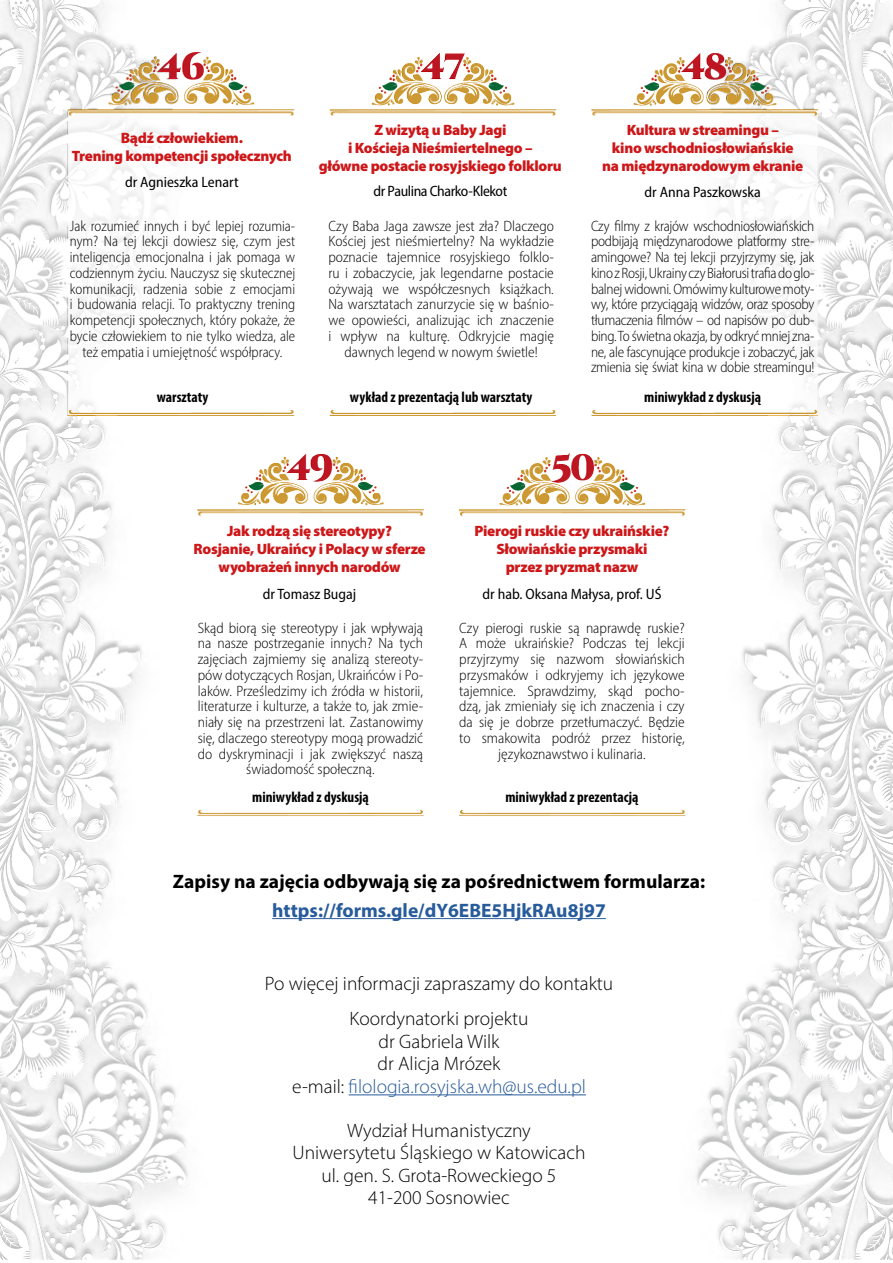
<style>
.page{position:relative;width:893px;height:1263px;background:#fff}
.page>*{position:absolute;margin:0;border:0;box-sizing:border-box;transform-origin:0 0}
.t1{font:300 19.5px/22.5px "Myriad Pro";color:#000;text-align:center}
.t2{font:700 19.5px "Myriad Pro";color:#000}
.t3{font:700 19.5px "Myriad Pro";color:#275b9b}
.t4{font:300 semi-condensed 15px/15.8px "Myriad Pro";color:#000;text-align:center}
.t5{font:900 15px/18px "Myriad Pro";letter-spacing:-.02em;color:#cd1719;text-align:center}
.t6{font:300 semi-condensed 15px/15.8px "Myriad Pro";color:#000;text-align:center;scale:.96 1}
.t7{font:700 condensed 15px "Myriad Pro";color:#000}
.t8{font:semi-condensed 15px "Myriad Pro";color:#000}
.t9{font:semi-condensed 15px "Myriad Pro";letter-spacing:-.03em;color:#000}
.s1{color:#275b9b}
</style>
<div class="page">
<img style="left:0;top:0;width:893px;height:1260px">
<hr style="left:272px;top:918px;width:334px;height:1px;background:#275b9b">
<hr style="left:349px;top:1094px;width:237px;height:1px;background:#275b9b">
<p class="t5" style="left:72px;top:128px;width:221px">Bądź człowiekiem.<br>Trening kompetencji społecznych</p>
<p class="t8" style="left:125px;top:173px;width:115px">dr Agnieszka Lenart</p>
<p class="t5" style="left:319px;top:121px;width:244px">Z wizytą u Baby Jagi<br>i Kościeja Nieśmiertelnego –<br>główne postacie rosyjskiego folkloru</p>
<p class="t9" style="left:373px;top:182px;width:135px">dr Paulina Charko-Klekot</p>
<p class="t6" style="left:70px;top:218px;width:236px">Jak rozumieć innych i być lepiej rozumia&shy;nym? Na tej lekcji dowiesz się, czym jest inteligencja emocjonalna i jak pomaga w codziennym życiu. Nauczysz się skutecznej komunikacji, radzenia sobie z emocjami i budowania relacji. To praktyczny trening kompetencji społecznych, który pokaże, że bycie człowiekiem to nie tylko wiedza, ale też empatia i umiejętność współpracy.</p>
<p class="t4" style="left:329px;top:218px;width:227px">Czy Baba Jaga zawsze jest zła? Dlaczego Kościej jest nieśmiertelny? Na wykładzie poznacie tajemnice rosyjskiego folklo&shy;ru i zobaczycie, jak legendarne postacie ożywają we współczesnych książkach.<br>Na warsztatach zanurzycie się w baśnio&shy;we opowieści, analizując ich znaczenie i wpływ na kulturę. Odkryjcie magię dawnych legend w nowym świetle!</p>
<p class="t5" style="left:602px;top:120px;width:203px">Kultura w streamingu –<br>kino wschodniosłowiańskie na międzynarodowym ekranie</p>
<p class="t8" style="left:644px;top:183px;width:118px">dr Anna Paszkowska</p>
<p class="t4" style="left:591px;top:218px;width:225px;text-align:justify">Czy filmy z krajów wschodniosłowiańskich podbijają międzynarodowe platformy stre&shy;amingowe? Na tej lekcji przyjrzymy się, jak kino z Rosji, Ukrainy czy Białorusi trafia do glo&shy;balnej widowni. Omówimy kulturowe moty&shy;wy, które przyciągają widzów, oraz sposoby tłumaczenia filmów – od napisów po dub&shy;bing. To świetna okazja, by odkryć mniej zna&shy;ne, ale fascynujące produkcje i zobaczyć, jak zmienia się świat kina w dobie streamingu!</p>
<p class="t7" style="left:157px;top:387px;width:53px">warsztaty</p>
<p class="t7" style="left:350px;top:387px;width:184px">wykład z prezentacją lub warsztaty</p>
<p class="t7" style="left:644px;top:387px;width:118px">miniwykład z dyskusją</p>
<p class="t5" style="left:194px;top:522px;width:234px">Jak rodzą się stereotypy?<br>Rosjanie, Ukraińcy i Polacy w sferze wyobrażeń innych narodów</p>
<p class="t8" style="left:263px;top:585px;width:95px">dr Tomasz Bugaj</p>
<p class="t4" style="left:198px;top:619px;width:227px">Skąd biorą się stereotypy i jak wpływają na nasze postrzeganie innych? Na tych zajęciach zajmiemy się analizą stereoty&shy;pów dotyczących Rosjan, Ukraińców i Po&shy;laków. Prześledzimy ich źródła w historii, literaturze i kulturze, a także to, jak zmie&shy;niały się na przestrzeni lat. Zastanowimy się, dlaczego stereotypy mogą prowadzić do dyskryminacji i jak zwiększyć naszą świadomość społeczną.</p>
<p class="t5" style="left:475px;top:522px;width:196px">Pierogi ruskie czy ukraińskie?<br>Słowiańskie przysmaki<br>przez pryzmat nazw</p>
<p class="t8" style="left:483px;top:585px;width:180px">dr hab. Oksana Małysa, prof. UŚ</p>
<p class="t4" style="left:459px;top:619px;width:227px">Czy pierogi ruskie są naprawdę ruskie?<br>A może ukraińskie? Podczas tej lekcji przyjrzymy się nazwom słowiańskich przysmaków i odkryjemy ich językowe tajemnice. Sprawdzimy, skąd pocho&shy;dzą, jak zmieniały się ich znaczenia i czy da się je dobrze przetłumaczyć. Będzie to smakowita podróż przez historię, językoznawstwo i kulinaria.</p>
<p class="t7" style="left:252px;top:787px;width:118px">miniwykład z dyskusją</p>
<p class="t7" style="left:505px;top:787px;width:135px">miniwykład z prezentacją</p>
<h1 class="t2" style="left:173px;top:869px;width:534px">Zapisy na zajęcia odbywają się za pośrednictwem formularza:</h1>
<h1 class="t3" style="left:272px;top:897px;width:335px">https://forms.gle/dY6EBE5HjkRAu8j97</h1>
<h1 class="t1" style="left:265px;top:966px;width:350px;line-height:35.2px">Po więcej informacji zapraszamy do kontaktu<br>Koordynatorki projektu</h1>
<h1 class="t1" style="left:292px;top:1030px;width:295px">dr Gabriela Wilk<br>dr Alicja Mrózek<br>e-mail: <span class="s1">filologia.rosyjska.wh@us.edu.pl</span></h1>
<h1 class="t1" style="left:293px;top:1119px;width:294px">Wydział Humanistyczny<br>Uniwersytetu Śląskiego w Katowicach ul. gen. S. Grota-Roweckiego 5<br>41-200 Sosnowiec</h1>
</div>
